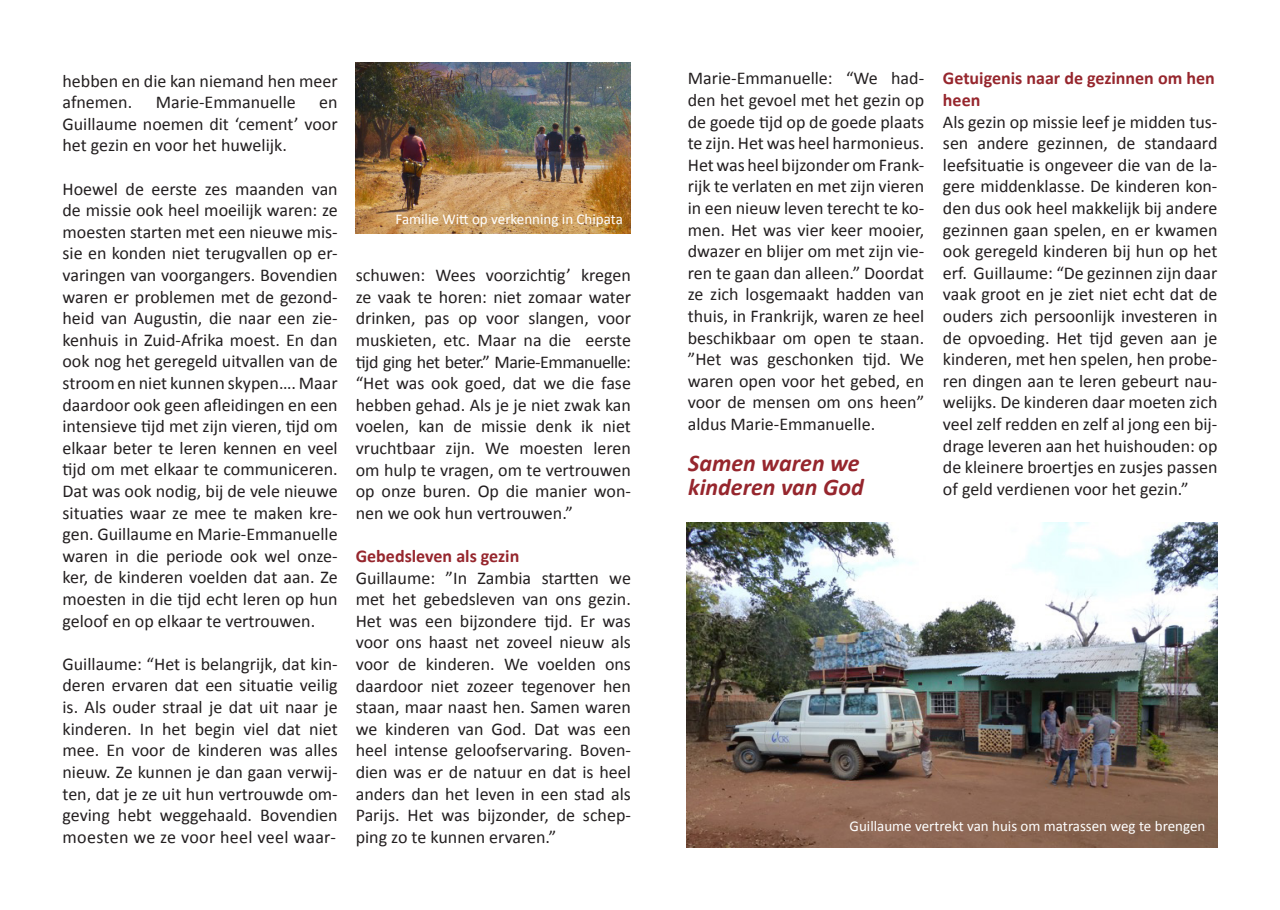
<style>
.page{position:relative;width:1280px;height:910px;background:#fff}
.page>*{position:absolute;margin:0;border:0;box-sizing:border-box;transform-origin:0 0}
.t1{font:italic 700 24px "Calibri";color:#96262d}
.t2{font:18px/21.6px "Calibri";color:#231f20;text-align:justify}
.t3{font:700 18px/21.6px "Calibri";color:#96262d}
.t4{font:15px "Calibri";color:#fff}
</style>
<div class="page">
<img style="left:356px;top:63px;width:275px;height:171px">
<img style="left:686px;top:522px;width:531px;height:325px">
<p class="t2" style="left:63px;top:70px;width:277px">hebben en die kan niemand hen meer afnemen.</p>
<p class="t2" style="left:156px;top:92px;width:142px">Marie-Emmanuelle</p>
<p class="t2" style="left:63px;top:92px;width:277px;text-indent:257px">en Guillaume noemen dit ‘cement’ voor het gezin en voor het huwelijk.</p>
<p class="t2" style="left:63px;top:178px;width:277px">Hoewel de eerste zes maanden van de missie ook heel moeilijk waren: ze moesten starten met een nieuwe mis&shy;sie en konden niet terugvallen op er&shy;varingen van voorgangers. Bovendien waren er problemen met de gezond&shy;heid van Augustin, die naar een zie&shy;kenhuis in Zuid-Afrika moest. En dan ook nog het geregeld uitvallen van de stroom en niet kunnen skypen…. Maar daardoor ook geen afleidingen en een intensieve tijd met zijn vieren, tijd om elkaar beter te leren kennen en veel tijd om met elkaar te communiceren.<br>Dat was ook nodig, bij de vele nieuwe situaties waar ze mee te maken kre&shy;gen. Guillaume en Marie-Emmanuelle waren in die periode ook wel onze&shy;ker, de kinderen voelden dat aan. Ze moesten in die tijd echt leren op hun geloof en op elkaar te vertrouwen.</p>
<p class="t2" style="left:63px;top:653px;width:277px">Guillaume: “Het is belangrijk, dat kin&shy;deren ervaren dat een situatie veilig is. Als ouder straal je dat uit naar je kinderen. In het begin viel dat niet mee. En voor de kinderen was alles nieuw. Ze kunnen je dan gaan verwij&shy;ten, dat je ze uit hun vertrouwde om&shy;geving hebt weggehaald. Bovendien moesten we ze voor heel veel waar-</p>
<p class="t4" style="left:395px;top:209px;width:229px">Familie Witt op verkenning in Chipata</p>
<p class="t2" style="left:356px;top:264px;width:277px">schuwen: Wees voorzichtig’ kregen ze vaak te horen: niet zomaar water drinken, pas op voor slangen, voor muskieten, etc. Maar na die eerste tijd ging het beter.” Marie-Emmanuelle: “Het was ook goed, dat we die fase hebben gehad. Als je je niet zwak kan voelen, kan de missie denk ik niet vruchtbaar zijn. We moesten leren om hulp te vragen, om te vertrouwen op onze buren. Op die manier won&shy;nen we ook hun vertrouwen.”</p>
<p class="t3" style="left:356px;top:545px;width:165px">Gebedsleven als gezin</p>
<p class="t2" style="left:356px;top:567px;width:277px">Guillaume: ”In Zambia startten we met het gebedsleven van ons gezin.<br>Het was een bijzondere tijd. Er was voor ons haast net zoveel nieuw als voor de kinderen. We voelden ons daardoor niet zozeer tegenover hen staan, maar naast hen. Samen waren we kinderen van God. Dat was een heel intense geloofservaring. Boven&shy;dien was er de natuur en dat is heel anders dan het leven in een stad als Parijs. Het was bijzonder, de schep&shy;ping zo te kunnen ervaren.”</p>
<p class="t2" style="left:688px;top:68px;width:238px">Marie-Emmanuelle: “We had&shy;den het gevoel met het gezin op de goede tijd op de goede plaats te zijn. Het was heel harmonieus.<br>Het was heel bijzonder om Frank&shy;rijk te verlaten en met zijn vieren in een nieuw leven terecht te ko&shy;men. Het was vier keer mooier, dwazer en blijer om met zijn vie&shy;ren te gaan dan alleen.” Doordat ze zich losgemaakt hadden van thuis, in Frankrijk, waren ze heel beschikbaar om open te staan. ”Het was geschonken tijd. We waren open voor het gebed, en voor de mensen om ons heen” aldus Marie-Emmanuelle.</p>
<p class="t3" style="left:943px;top:68px;width:273px">Getuigenis naar de gezinnen om hen heen</p>
<p class="t2" style="left:943px;top:111px;width:276px">Als gezin op missie leef je midden tus&shy;sen andere gezinnen, de standaard leefsituatie is ongeveer die van de la&shy;gere middenklasse. De kinderen kon&shy;den dus ook heel makkelijk bij andere gezinnen gaan spelen, en er kwamen ook geregeld kinderen bij hun op het erf. Guillaume: “De gezinnen zijn daar vaak groot en je ziet niet echt dat de ouders zich persoonlijk investeren in de opvoeding. Het tijd geven aan je kinderen, met hen spelen, hen probe&shy;ren dingen aan te leren gebeurt nau&shy;welijks. De kinderen daar moeten zich veel zelf redden en zelf al jong een bij&shy;drage leveren aan het huishouden: op de kleinere broertjes en zusjes passen of geld verdienen voor het gezin.”</p>
<p class="t1" style="left:688px;top:448px;width:173px">Samen waren we</p>
<p class="t1" style="left:688px;top:472px;width:177px">kinderen van God</p>
<p class="t4" style="left:849px;top:816px;width:357px">Guillaume vertrekt van huis om matrassen weg te brengen</p>
</div>
